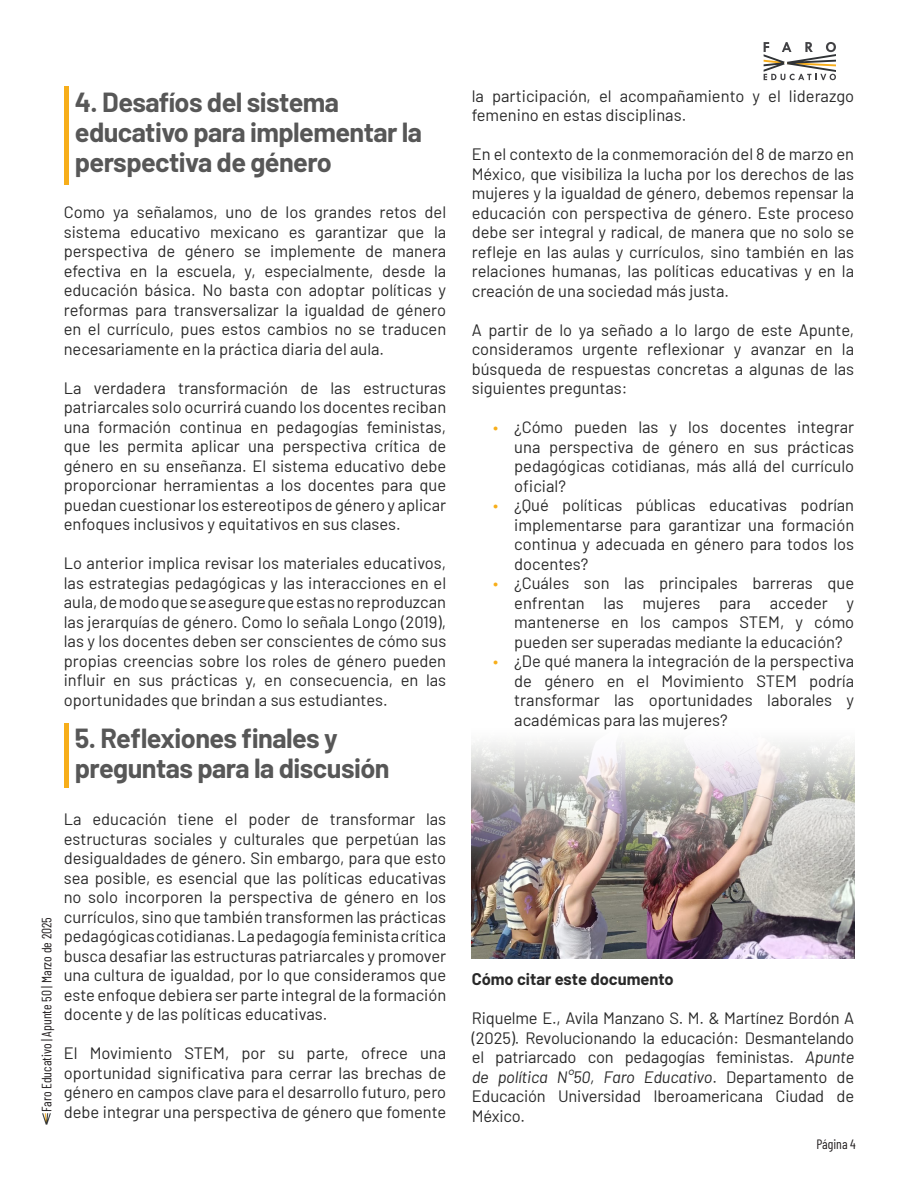
<style>
.page{position:relative;width:918px;height:1188px;background:#fff}
.page>*{position:absolute;margin:0;border:0;box-sizing:border-box;transform-origin:0 0}
.Titulos{font:700 27px/30px "Barlow";letter-spacing:-.02em;color:#575757}
.Estilo_de_párrafo_1{font:16.5px/19.5px "Barlow";color:#292929;text-align:justify}
.Subtítulos_de_artícu{font:16.5px/19.5px "Barlow";letter-spacing:-.01em;color:#292929;text-align:justify}
.Subtítulos_de_artícu-2{font:700 16.5px "Barlow";color:#292929}
.t1{font:13.5px "Barlow Condensed";color:#231f20}
.s1{color:#f7ae1a}
.s2{font-style:italic}
</style>
<div class="page">
<svg style="left:764px;top:42px;width:72px;height:38px"></svg>
<svg style="left:42px;top:1114px;width:9px;height:10px"></svg>
<div style="left:64px;top:723px;width:5px;height:64px;background:#f7ae1a"></div>
<div style="left:64px;top:86px;width:5px;height:99px;background:#f7ae1a"></div>
<img style="left:472px;top:742px;width:382px;height:216px">
<p class="t1" style="left:37px;top:1112px;width:196px;rotate:-90deg">Faro Educativo | Apunte 50 | Marzo de 2025</p>
<p class="Titulos" style="left:75px;top:85px;width:349px">4. Desafíos del sistema educativo para implementar la perspectiva de género</p>
<p class="Estilo_de_párrafo_1" style="left:64px;top:201px;width:384px">Como ya señalamos, uno de los grandes retos del sistema educativo mexicano es garantizar que la perspectiva de género se implemente de manera efectiva en la escuela, y, especialmente, desde la educación básica. No basta con adoptar políticas y reformas para transversalizar la igualdad de género en el currículo, pues estos cambios no se traducen necesariamente en la práctica diaria del aula.</p>
<p class="Estilo_de_párrafo_1" style="left:64px;top:377px;width:384px">La verdadera transformación de las estructuras patriarcales solo ocurrirá cuando los docentes reciban una formación continua en pedagogías feministas, que les permita aplicar una perspectiva crítica de género en su enseñanza. El sistema educativo debe proporcionar herramientas a los docentes para que puedan cuestionar los estereotipos de género y aplicar enfoques inclusivos y equitativos en sus clases.</p>
<p class="Estilo_de_párrafo_1" style="left:64px;top:552px;width:384px">Lo anterior implica revisar los materiales educativos, las estrategias pedagógicas y las interacciones en el aula, de modo que se asegure que estas no reproduzcan las jerarquías de género. Como lo señala Longo (2019), las y los docentes deben ser conscientes de cómo sus propias creencias sobre los roles de género pueden influir en sus prácticas y, en consecuencia, en las oportunidades que brindan a sus estudiantes.</p>
<p class="Titulos" style="left:75px;top:722px;width:316px">5. Reflexiones finales y preguntas para la discusión</p>
<p class="Estilo_de_párrafo_1" style="left:64px;top:808px;width:384px">La educación tiene el poder de transformar las estructuras sociales y culturales que perpetúan las desigualdades de género. Sin embargo, para que esto sea posible, es esencial que las políticas educativas no solo incorporen la perspectiva de género en los currículos, sino que también transformen las prácticas pedagógicas cotidianas. La pedagogía feminista crítica busca desafiar las estructuras patriarcales y promover una cultura de igualdad, por lo que consideramos que este enfoque debiera ser parte integral de la formación docente y de las políticas educativas.</p>
<p class="Estilo_de_párrafo_1" style="left:64px;top:1042px;width:384px">El Movimiento STEM, por su parte, ofrece una oportunidad significativa para cerrar las brechas de género en campos clave para el desarrollo futuro, pero debe integrar una perspectiva de género que fomente</p>
<p class="Estilo_de_párrafo_1" style="left:472px;top:85px;width:384px">la participación, el acompañamiento y el liderazgo femenino en estas disciplinas.</p>
<p class="Estilo_de_párrafo_1" style="left:472px;top:143px;width:384px">En el contexto de la conmemoración del 8 de marzo en México, que visibiliza la lucha por los derechos de las mujeres y la igualdad de género, debemos repensar la educación con perspectiva de género. Este proceso debe ser integral y radical, de manera que no solo se refleje en las aulas y currículos, sino también en las relaciones humanas, las políticas educativas y en la creación de una sociedad más justa.</p>
<p class="Estilo_de_párrafo_1" style="left:472px;top:319px;width:384px">A partir de lo ya señado a lo largo de este Apunte, consideramos urgente reflexionar y avanzar en la búsqueda de respuestas concretas a algunas de las siguientes preguntas:</p>
<p class="Estilo_de_párrafo_1" style="left:514px;top:416px;width:341px;text-indent:-21px"><span class="s1">•</span> ¿Cómo pueden las y los docentes integrar una perspectiva de género en sus prácticas pedagógicas cotidianas, más allá del currículo oficial?</p>
<p class="Estilo_de_párrafo_1" style="left:514px;top:494px;width:341px;text-indent:-21px"><span class="s1">•</span> ¿Qué políticas públicas educativas podrían implementarse para garantizar una formación continua y adecuada en género para todos los docentes?</p>
<p class="Estilo_de_párrafo_1" style="left:514px;top:572px;width:341px;text-indent:-21px"><span class="s1">•</span> ¿Cuáles son las principales barreras que enfrentan las mujeres para acceder y mantenerse en los campos STEM, y cómo pueden ser superadas mediante la educación?</p>
<p class="Estilo_de_párrafo_1" style="left:514px;top:650px;width:341px;text-indent:-21px"><span class="s1">•</span> ¿De qué manera la integración de la perspectiva de género en el Movimiento STEM podría transformar las oportunidades laborales y académicas para las mujeres?</p>
<p class="Subtítulos_de_artícu-2" style="left:472px;top:967px;width:204px">Cómo citar este documento</p>
<p class="Subtítulos_de_artícu" style="left:472px;top:1007px;width:384px">Riquelme E., Avila Manzano S. M. &amp; Martínez Bordón A (2025). Revolucionando la educación: Desmantelando el patriarcado con pedagogías feministas. <span class="s2">Apunte de política N°50, Faro Educativo</span>. Departamento de Educación Universidad Iberoamericana Ciudad de México.</p>
<p class="t1" style="left:816px;top:1134px;width:41px">Página 4</p>
</div>
